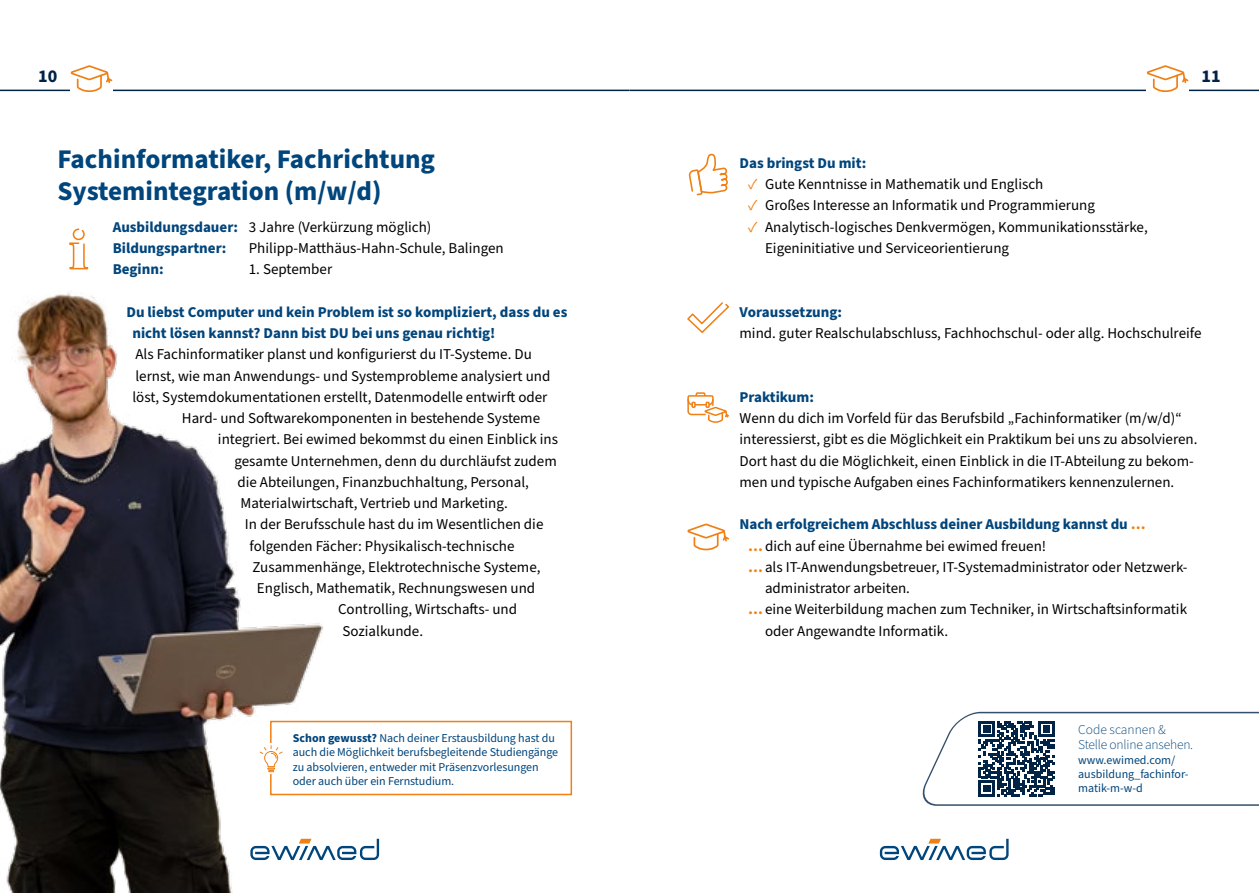
<style>
.page{position:relative;width:1259px;height:893px;background:#fff}
.page>*{position:absolute;margin:0;border:0;box-sizing:border-box;transform-origin:0 0}
.t1{font:700 27px/32.4px "Source Sans Pro";color:#00457c}
.t2{font:700 18px "Source Sans Pro";color:#002346}
.t3{font:15px/21.3px "Source Sans Pro";color:#000}
.t4{font:700 15px/21.3px "Source Sans Pro";color:#00457c}
.t5{font:300 13.5px/15px "Source Sans Pro";letter-spacing:-.015em;color:#00457c}
.t6{font:12px/14.4px "Source Sans Pro";letter-spacing:-.005em;color:#00457c}
.s1{font-weight:400;color:#000}
.s2{color:#f08013}
.s3{font-weight:700;color:#f08013}
.s4{font-weight:700}
</style>
<div class="page">
<svg style="left:880px;top:839px;width:128px;height:21px"></svg>
<hr style="left:629px;top:90px;width:630px;height:1px;background:#002346">
<hr style="left:0;top:90px;width:629px;height:1px;background:#002346">
<svg style="left:1146px;top:65px;width:42px;height:27px"></svg>
<svg style="left:70px;top:65px;width:43px;height:27px"></svg>
<svg style="left:69px;top:228px;width:20px;height:42px"></svg>
<svg style="left:689px;top:153px;width:39px;height:43px"></svg>
<svg style="left:687px;top:302px;width:42px;height:31px"></svg>
<svg style="left:687px;top:392px;width:42px;height:31px"></svg>
<svg style="left:687px;top:523px;width:42px;height:28px"></svg>
<img style="left:0;top:292px;width:384px;height:601px">
<div style="left:270px;top:721px;width:302px;height:74px;border:2px solid #f08013"></div>
<div style="left:256px;top:743px;width:30px;height:31px;background:#fff"></div>
<svg style="left:259px;top:746px;width:24px;height:26px"></svg>
<svg style="left:922px;top:711px;width:337px;height:95px"></svg>
<p class="t2" style="left:38px;top:64px;width:21px">10</p>
<p class="t2" style="left:1201px;top:64px;width:21px">11</p>
<h1 class="t1" style="left:57px;top:143px;width:379px">Fachinformatiker, Fachrichtung<br>Systemintegration (m/w/d)</h1>
<p class="t4" style="left:113px;top:216px;width:320px">Ausbildungsdauer: <span class="s1">3 Jahre (Verkürzung möglich)<br></span>Bildungspartner:</p>
<p class="t3" style="left:249px;top:238px;width:256px">Philipp-Matthäus-Hahn-Schule, Balingen</p>
<p class="t4" style="left:113px;top:259px;width:52px">Beginn:</p>
<p class="t3" style="left:249px;top:259px;width:85px">1. September</p>
<p class="t4" style="left:132px;top:302px;width:436px;text-indent:-6px">Du liebst Computer und kein Problem ist so kompliziert, dass du es nicht lösen kannst? Dann bist DU bei uns genau richtig!</p>
<p class="t3" style="left:135px;top:344px;width:398px">Als Fachinformatiker planst und konfigurierst du IT-Systeme. Du</p>
<p class="t3" style="left:135px;top:365px;width:416px">lernst, wie man Anwendungs- und Systemprobleme analysiert und</p>
<p class="t3" style="left:132px;top:387px;width:416px">löst, Systemdokumentationen erstellt, Datenmodelle entwirft oder</p>
<p class="t3" style="left:182px;top:408px;width:360px">Hard- und Softwarekomponenten in bestehende Systeme</p>
<p class="t3" style="left:218px;top:429px;width:341px">integriert. Bei ewimed bekommst du einen Einblick ins</p>
<p class="t3" style="left:234px;top:450px;width:324px">gesamte Unternehmen, denn du durchläufst zudem</p>
<p class="t3" style="left:237px;top:472px;width:293px">die Abteilungen, Finanzbuchhaltung, Personal,</p>
<p class="t3" style="left:240px;top:493px;width:269px">Materialwirtschaft, Vertrieb und Marketing.</p>
<p class="t3" style="left:245px;top:514px;width:300px">In der Berufsschule hast du im Wesentlichen die</p>
<p class="t3" style="left:249px;top:535px;width:266px">folgenden Fächer: Physikalisch-technische</p>
<p class="t3" style="left:252px;top:557px;width:289px">Zusammenhänge, Elektrotechnische Systeme,</p>
<p class="t3" style="left:257px;top:578px;width:280px">Englisch, Mathematik, Rechnungswesen und</p>
<p class="t3" style="left:338px;top:599px;width:181px">Controlling, Wirtschafts- und</p>
<p class="t3" style="left:342px;top:620px;width:82px">Sozialkunde.</p>
<p class="t4" style="left:739px;top:153px;width:128px">Das bringst Du mit:</p>
<p class="t3" style="left:748px;top:174px;width:297px"><span class="s2">✓</span> Gute Kenntnisse in Mathematik und Englisch</p>
<p class="t3" style="left:748px;top:195px;width:348px"><span class="s2">✓</span> Großes Interesse an Informatik und Programmierung</p>
<p class="t3" style="left:765px;top:217px;width:384px;text-indent:-17px"><span class="s2">✓</span> Analytisch-logisches Denkvermögen, Kommunikationsstärke,<br>Eigeninitiative und Serviceorientierung</p>
<p class="t4" style="left:739px;top:302px;width:104px">Voraussetzung:</p>
<p class="t3" style="left:739px;top:323px;width:463px">mind. guter Realschulabschluss, Fachhochschul- oder allg. Hochschulreife</p>
<p class="t4" style="left:739px;top:387px;width:76px">Praktikum:</p>
<p class="t3" style="left:739px;top:408px;width:459px">Wenn du dich im Vorfeld für das Berufsbild „Fachinformatiker (m/w/d)“ interessierst, gibt es die Möglichkeit ein Praktikum bei uns zu absolvieren.<br>Dort hast du die Möglichkeit, einen Einblick in die IT-Abteilung zu bekom&shy;men und typische Aufgaben eines Fachinformatikers kennenzulernen.</p>
<p class="t4" style="left:739px;top:514px;width:407px">Nach erfolgreichem Abschluss deiner Ausbildung kannst du <span class="s2">…</span></p>
<p class="t3" style="left:748px;top:535px;width:300px"><span class="s3">…</span>dich auf eine Übernahme bei ewimed freuen!</p>
<p class="t3" style="left:748px;top:557px;width:441px"><span class="s3">…</span>als IT-Anwendungsbetreuer, IT-Systemadministrator oder Netzwerk-</p>
<p class="t3" style="left:765px;top:578px;width:146px">administrator arbeiten.</p>
<p class="t3" style="left:748px;top:599px;width:440px"><span class="s3">…</span>eine Weiterbildung machen zum Techniker, in Wirtschaftsinformatik</p>
<p class="t3" style="left:765px;top:620px;width:185px">oder Angewandte Informatik.</p>
<p class="t6" style="left:293px;top:731px;width:267px"><span class="s4">Schon gewusst?</span> Nach deiner Erstausbildung hast du auch die Möglichkeit berufsbegleitende Studiengänge zu absolvieren, entweder mit Präsenzvorlesungen oder auch über ein Fernstudium.</p>
<p class="t5" style="left:1078px;top:723px;width:116px">Code scannen &amp;<br>Stelle online ansehen.</p>
<p class="t6" style="left:1078px;top:753px;width:112px">www.ewimed.com/ ausbildung_fachinfor&shy;matik-m-w-d</p>
</div>
